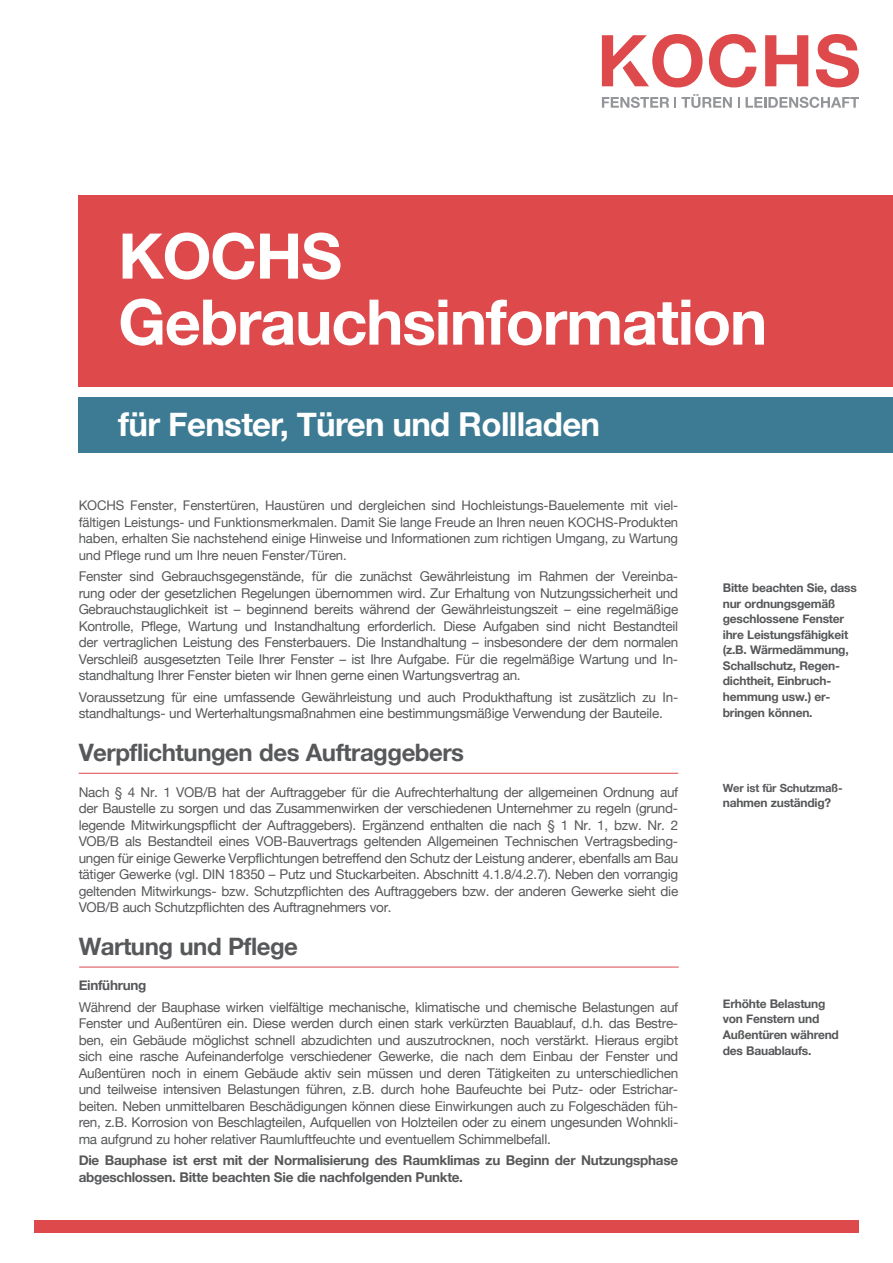
<style>
.page{position:relative;width:893px;height:1263px;background:#fff}
.page>*{position:absolute;margin:0;border:0;box-sizing:border-box;transform-origin:0 0}
.t1{font:700 63px/66px "Helvetica Neue";letter-spacing:-.02em;color:#fff}
.t2{font:700 33px "Helvetica Neue";letter-spacing:-.02em;color:#fff}
.t3{font:700 24px "Helvetica Neue";letter-spacing:-.02em;color:#57585a}
.t4{font:13.5px/16.5px "Helvetica Neue";letter-spacing:-.02em;color:#57585a;text-align:justify}
.t5{font:700 13.5px/16.5px "Helvetica Neue";letter-spacing:-.02em;color:#57585a}
.t6{font:13.35px/16.5px "Helvetica Neue";letter-spacing:-.01em;color:#57585a;text-align:justify}
.t7{font:700 12px/15.6px "Helvetica Neue";letter-spacing:-.02em;color:#57585a}
.t8{font:700 11.25px "Helvetica Neue";letter-spacing:-.02em;color:#57585a}
</style>
<div class="page">
<div style="left:79px;top:196px;width:814px;height:191px;background:#de494b"></div>
<div style="left:79px;top:397px;width:814px;height:56px;background:#3c7b93"></div>
<hr style="left:79px;top:773px;width:599px;height:1px;background:#de494b">
<hr style="left:79px;top:967px;width:600px;height:1px;background:#de494b">
<svg style="left:602px;top:34px;width:257px;height:53px"></svg>
<svg style="left:602px;top:97px;width:67px;height:11px"></svg>
<svg style="left:746px;top:97px;width:113px;height:11px"></svg>
<svg style="left:675px;top:94px;width:57px;height:14px"></svg>
<div style="left:34px;top:1220px;width:825px;height:13px;background:#de494b"></div>
<h1 class="t1" style="left:118px;top:225px;width:651px">KOCHS<br>Gebrauchsinformation</h1>
<h2 class="t2" style="left:118px;top:398px;width:483px">für Fenster, Türen und Rollladen</h2>
<p class="t6" style="left:79px;top:498px;width:601px">KOCHS Fenster, Fenstertüren, Haustüren und dergleichen sind Hochleistungs-Bauelemente mit viel&shy;fältigen Leistungs- und Funktionsmerkmalen. Damit Sie lange Freude an Ihren neuen KOCHS-Produkten haben, erhalten Sie nachstehend einige Hinweise und Informationen zum richtigen Umgang, zu Wartung und Pflege rund um Ihre neuen Fenster/Türen.</p>
<p class="t4" style="left:79px;top:569px;width:601px">Fenster sind Gebrauchsgegenstände, für die zunächst Gewährleistung im Rahmen der Vereinba&shy;rung oder der gesetzlichen Regelungen übernommen wird. Zur Erhaltung von Nutzungssicherheit und Gebrauchstauglichkeit ist – beginnend bereits während der Gewährleistungszeit – eine regelmäßige Kontrolle, Pflege, Wartung und Instandhaltung erforderlich. Diese Aufgaben sind nicht Bestandteil der vertraglichen Leistung des Fensterbauers. Die Instandhaltung – insbesondere der dem normalen Verschleiß ausgesetzten Teile Ihrer Fenster – ist Ihre Aufgabe. Für die regelmäßige Wartung und In&shy;standhaltung Ihrer Fenster bieten wir Ihnen gerne einen Wartungsvertrag an.</p>
<p class="t4" style="left:79px;top:689px;width:601px">Voraussetzung für eine umfassende Gewährleistung und auch Produkthaftung ist zusätzlich zu In&shy;standhaltungs- und Werterhaltungsmaßnahmen eine bestimmungsmäßige Verwendung der Bauteile.</p>
<h3 class="t3" style="left:79px;top:734px;width:387px">Verpflichtungen des Auftraggebers</h3>
<p class="t4" style="left:79px;top:784px;width:601px">Nach § 4 Nr. 1 VOB/B hat der Auftraggeber für die Aufrechterhaltung der allgemeinen Ordnung auf der Baustelle zu sorgen und das Zusammenwirken der verschiedenen Unternehmer zu regeln (grund&shy;legende Mitwirkungspflicht der Auftraggebers). Ergänzend enthalten die nach § 1 Nr. 1, bzw. Nr. 2<br>VOB/B als Bestandteil eines VOB-Bauvertrags geltenden Allgemeinen Technischen Vertragsbeding&shy;ungen für einige Gewerke Verpflichtungen betreffend den Schutz der Leistung anderer, ebenfalls am Bau tätiger Gewerke (vgl. DIN 18350 – Putz und Stuckarbeiten. Abschnitt 4.1.8/4.2.7). Neben den vorrangig geltenden Mitwirkungs- bzw. Schutzpflichten des Auftraggebers bzw. der anderen Gewerke sieht die VOB/B auch Schutzpflichten des Auftragnehmers vor.</p>
<h3 class="t3" style="left:79px;top:928px;width:221px">Wartung und Pflege</h3>
<p class="t5" style="left:79px;top:977px;width:69px">Einführung</p>
<p class="t4" style="left:79px;top:999px;width:601px">Während der Bauphase wirken vielfältige mechanische, klimatische und chemische Belastungen auf Fenster und Außentüren ein. Diese werden durch einen stark verkürzten Bauablauf, d.h. das Bestre&shy;ben, ein Gebäude möglichst schnell abzudichten und auszutrocknen, noch verstärkt. Hieraus ergibt sich eine rasche Aufeinanderfolge verschiedener Gewerke, die nach dem Einbau der Fenster und Außentüren noch in einem Gebäude aktiv sein müssen und deren Tätigkeiten zu unterschiedlichen und teilweise intensiven Belastungen führen, z.B. durch hohe Baufeuchte bei Putz- oder Estrichar&shy;beiten. Neben unmittelbaren Beschädigungen können diese Einwirkungen auch zu Folgeschäden füh&shy;ren, z.B. Korrosion von Beschlagteilen, Aufquellen von Holzteilen oder zu einem ungesunden Wohnkli&shy;ma aufgrund zu hoher relativer Raumluftfeuchte und eventuellem Schimmelbefall.</p>
<p class="t5" style="left:79px;top:1152px;width:601px">Die Bauphase ist erst mit der Normalisierung des Raumklimas zu Beginn der Nutzungsphase abgeschlossen. Bitte beachten Sie die nachfolgenden Punkte.</p>
<p class="t7" style="left:723px;top:580px;width:135px">Bitte beachten Sie, dass nur ordnungsgemäß geschlossene Fenster ihre Leistungsfähigkeit (z.B. Wärmedämmung,<br>Schallschutz, Regen&shy;dichtheit, Einbruch&shy;hemmung usw.) er&shy;bringen können.</p>
<p class="t8" style="left:723px;top:779px;width:121px">Wer ist für Schutzmaß-</p>
<p class="t7" style="left:723px;top:795px;width:110px">nahmen zuständig?</p>
<p class="t7" style="left:723px;top:996px;width:118px">Erhöhte Belastung von Fenstern und<br>Außentüren während des Bauablaufs.</p>
</div>
